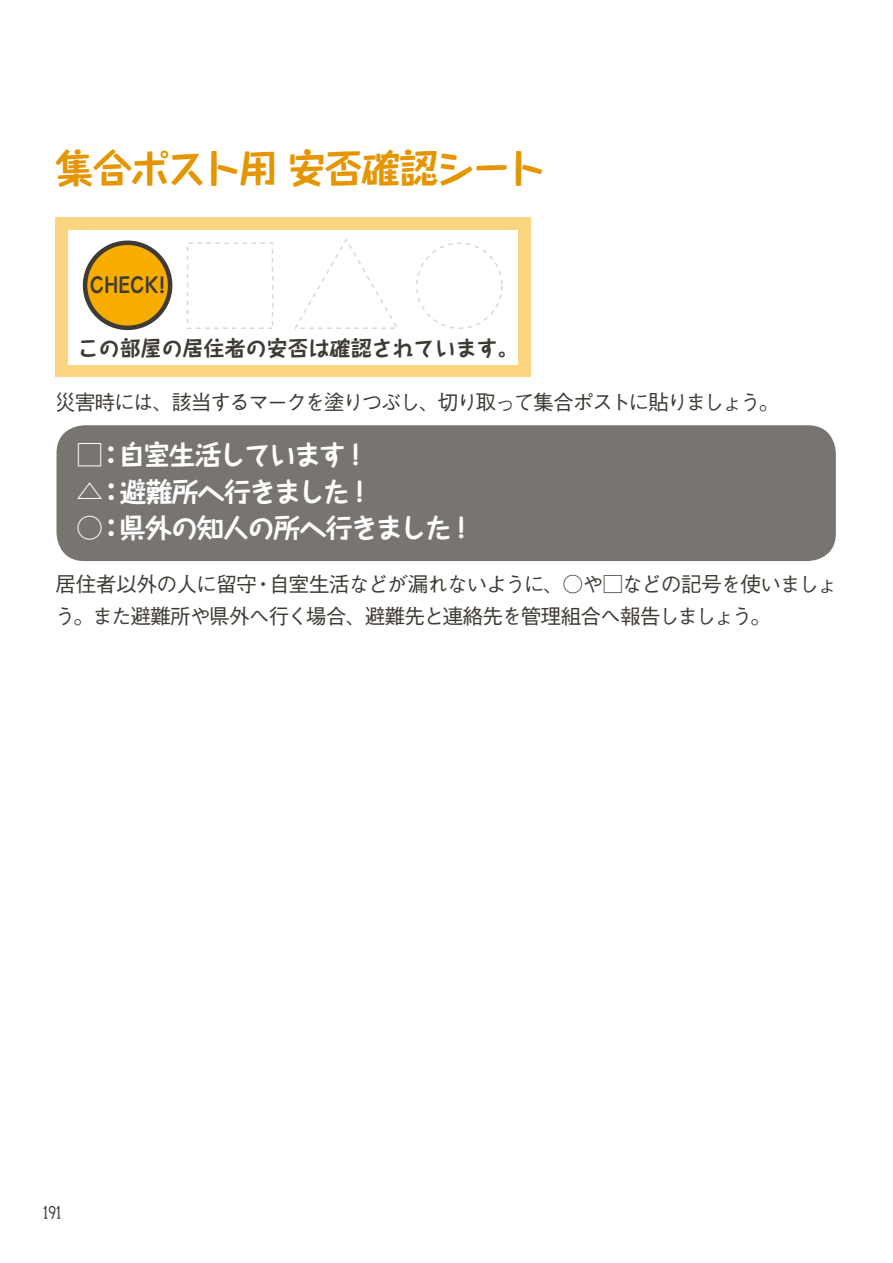
<style>
.page{position:relative;width:893px;height:1263px;background:#fff}
.page>*{position:absolute;margin:0;border:0;box-sizing:border-box;transform-origin:0 0}
.t1{font:700 39px "Taka Hand Std";letter-spacing:-.055em;color:#e59500}
.t2{font:700 27px "Taka Hand Std";letter-spacing:-.06em;color:#fff}
.t3{font:700 27px "Taka Hand Std";letter-spacing:-.08em;color:#fff}
.t4{font:700 21px "Taka Hand Std";color:#3e3a34}
.t5{font:500 20.85px/32px "Gothic BBB Pro";letter-spacing:-.065em;color:#3e3a34}
.t6{font:500 20.85px "Gothic BBB Pro";letter-spacing:-.095em;color:#3e3a34}
.t7{font:15px "DF Kinetama W4 90 pv RKSJ H";color:#3e3a34}
</style>
<div class="page">
<div style="left:57px;top:425px;width:779px;height:136px;background:#787571;border-radius:28px"></div>
<div style="left:55px;top:217px;width:475px;height:160px;background:#fbd580"></div>
<div style="left:68px;top:230px;width:450px;height:134px;background:#fff"></div>
<div style="left:85px;top:243px;width:85px;height:85px;background:#f7ac00;border-radius:50%"></div>
<div style="left:83px;top:241px;width:89px;height:89px;border:4px solid #3e3a34;border-radius:50%"></div>
<div style="left:187px;top:242px;width:86px;height:87px;border:2px dashed #d8d8d6"></div>
<svg style="left:294px;top:238px;width:103px;height:91px"></svg>
<div style="left:416px;top:242px;width:87px;height:87px;border:2px dashed #d8d8d6;border-radius:50%"></div>
<h1 class="t1" style="left:56px;top:141px;width:492px">集合ポスト用安否確認シート</h1>
<p class="t4" style="left:90px;top:271px;width:77px">CHECK!</p>
<p class="t4" style="left:78px;top:333px;width:443px">この部屋の居住者の安否は確認されています。</p>
<p class="t6" style="left:55px;top:385px;width:726px">災害時には、該当するマークを塗りつぶし、切り取って集合ポストに貼りましょう。</p>
<p class="t2" style="left:342px;top:436px;width:29px">!</p>
<p class="t3" style="left:119px;top:436px;width:229px">自室生活しています</p>
<p class="t2" style="left:76px;top:436px;width:29px">□</p>
<p class="t2" style="left:98px;top:436px;width:29px">：</p>
<p class="t2" style="left:120px;top:472px;width:232px">避難所へ行きました</p>
<p class="t2" style="left:76px;top:472px;width:29px">△</p>
<p class="t2" style="left:98px;top:472px;width:29px">：</p>
<p class="t2" style="left:346px;top:472px;width:29px">!</p>
<p class="t2" style="left:119px;top:509px;width:334px">県外の知人の所へ行きました</p>
<p class="t2" style="left:76px;top:509px;width:29px">○</p>
<p class="t2" style="left:98px;top:509px;width:29px">：</p>
<p class="t2" style="left:448px;top:509px;width:29px">!</p>
<p class="t5" style="left:269px;top:565px;width:570px">自室生活などが漏れないように、○や□などの記号を使いましょ</p>
<p class="t5" style="left:54px;top:565px;width:718px">居住者以外の人に留守<br>う。また避難所や県外へ行く場合、避難先と連絡先を管理組合へ報告しましょう。</p>
<p class="t5" style="left:253px;top:565px;width:22px">・</p>
<p class="t7" style="left:42px;top:1204px;width:22px">191</p>
</div>
